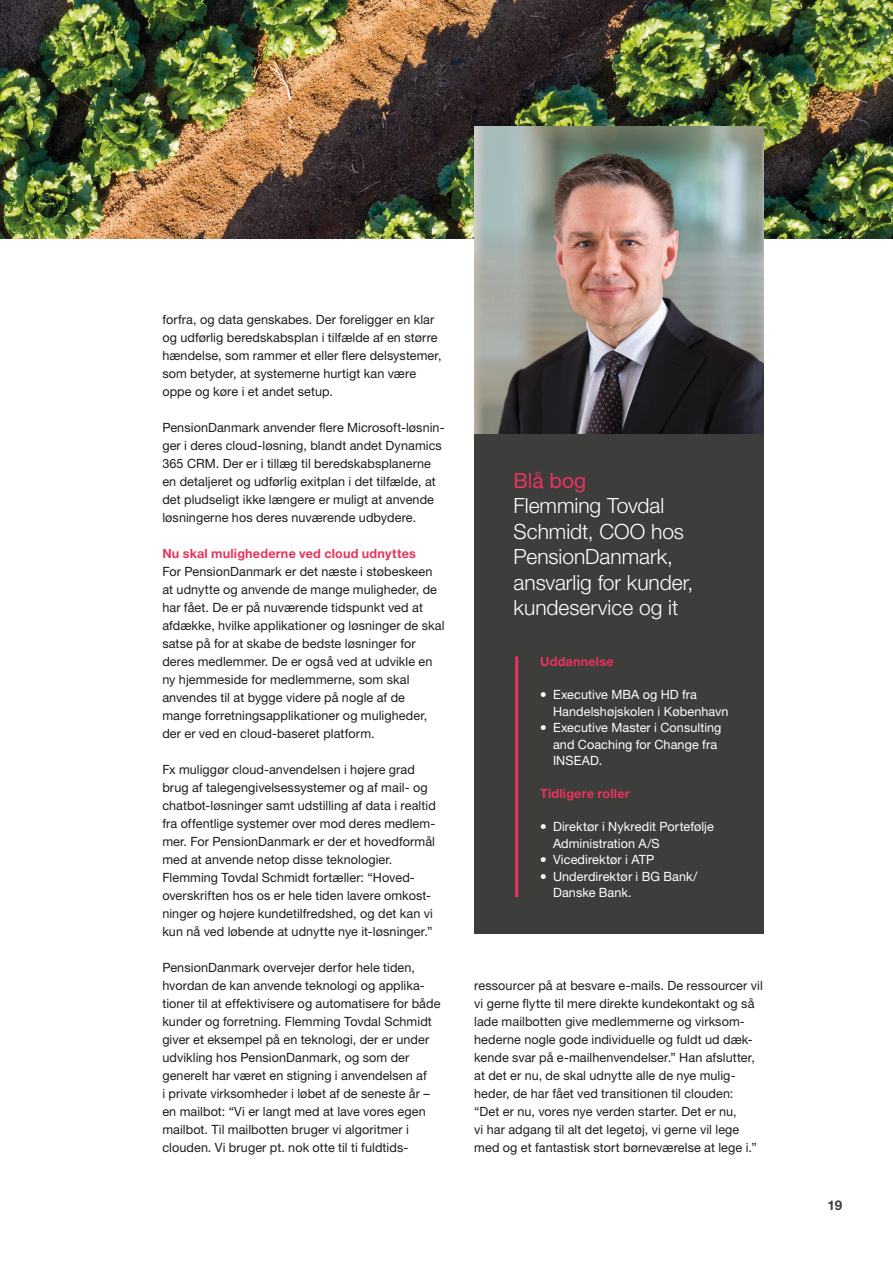
<style>
.page{position:relative;width:893px;height:1263px;background:#fff}
.page>*{position:absolute;margin:0;border:0;box-sizing:border-box;transform-origin:0 0}
.t1{font:300 21px/25.5px "Helvetica Neue LT Std";color:#fff}
.t2{font:21px "Helvetica Neue LT Std";color:#e8345b}
.t3{font:700 13.5px "Helvetica Neue LT Pro";color:#3d3d3c}
.t4{font:12.75px/18px "Helvetica Neue LT Pro";letter-spacing:.005em;color:#1d1d1b}
.t5{font:12.75px "Helvetica Neue LT Pro";letter-spacing:.005em;color:#fff}
.t6{font:700 12.75px "Helvetica Neue LT Pro";letter-spacing:.015em;color:#e8345b}
.s1{font-family:"Museo 700"}
</style>
<div class="page">
<img style="left:0;top:0;width:893px;height:239px">
<div style="left:474px;top:401px;width:289px;height:533px;background:#3d3d3c"></div>
<img style="left:474px;top:126px;width:289px;height:307px">
<hr style="left:515px;top:656px;width:3px;height:241px;background:#e8345b">
<p class="t4" style="left:162px;top:310px;width:281px">forfra, og data genskabes. Der foreligger en klar og udførlig beredskabsplan i tilfælde af en større hændelse, som rammer et eller flere delsystemer, som betyder, at systemerne hurtigt kan være oppe og køre i et andet setup.</p>
<p class="t4" style="left:162px;top:418px;width:284px">PensionDanmark anvender flere Microsoft-løsnin&shy;ger i deres cloud-løsning, blandt andet Dynamics 365 CRM. Der er i tillæg til beredskabsplanerne en detaljeret og udførlig exitplan i det tilfælde, at det pludseligt ikke længere er muligt at anvende løsningerne hos deres nuværende udbydere.</p>
<p class="t6" style="left:162px;top:545px;width:255px">Nu skal mulighederne ved cloud udnyttes</p>
<p class="t4" style="left:162px;top:562px;width:284px">For PensionDanmark er det næste i støbeskeen at udnytte og anvende de mange muligheder, de har fået. De er på nuværende tidspunkt ved at afdække, hvilke applikationer og løsninger de skal satse på for at skabe de bedste løsninger for deres medlemmer. De er også ved at udvikle en ny hjemmeside for medlemmerne, som skal anvendes til at bygge videre på nogle af de mange forretningsapplikationer og muligheder, der er ved en cloud-baseret platform.</p>
<p class="t4" style="left:162px;top:760px;width:275px">Fx muliggør cloud-anvendelsen i højere grad brug af talegengivelsessystemer og af mail- og chatbot-løsninger samt udstilling af data i realtid fra offentlige systemer over mod deres medlem&shy;mer. For PensionDanmark er der et hovedformål med at anvende netop disse teknologier.<br>Flemming Tovdal Schmidt fortæller: “Hoved&shy;overskriften hos os er hele tiden lavere omkost&shy;ninger og højere kundetilfredshed, og det kan vi kun nå ved løbende at udnytte nye it-løsninger.”</p>
<p class="t4" style="left:162px;top:958px;width:280px">PensionDanmark overvejer derfor hele tiden, hvordan de kan anvende teknologi og applika&shy;tioner til at effektivisere og automatisere for både kunder og forretning. Flemming Tovdal Schmidt giver et eksempel på en teknologi, der er under udvikling hos PensionDanmark, og som der generelt har været en stigning i anvendelsen af<br>i private virksomheder i løbet af de seneste år – en mailbot: “Vi er langt med at lave vores egen mailbot. Til mailbotten bruger vi algoritmer i clouden. Vi bruger pt. nok otte til ti fuldtids-</p>
<h1 class="t2" style="left:514px;top:468px;width:74px">Blå bog</h1>
<h1 class="t1" style="left:514px;top:493px;width:181px">Flemming Tovdal<br>Schmidt, COO hos<br>PensionDanmark, ansvarlig for kunder, kundeservice og it</h1>
<p class="t6" style="left:540px;top:653px;width:75px">Uddannelse</p>
<p class="t5" style="left:540px;top:687px;width:158px"><span class="s1">∞</span> Executive MBA og HD fra</p>
<p class="t5" style="left:553px;top:703px;width:177px">Handelshøjskolen i København</p>
<p class="t5" style="left:540px;top:720px;width:183px"><span class="s1">∞</span> Executive Master i Consulting</p>
<p class="t5" style="left:553px;top:736px;width:166px">and Coaching for Change fra</p>
<p class="t5" style="left:553px;top:753px;width:51px">INSEAD.</p>
<p class="t6" style="left:540px;top:785px;width:91px">Tidligere roller</p>
<p class="t5" style="left:540px;top:819px;width:175px"><span class="s1">∞</span> Direktør i Nykredit Portefølje</p>
<p class="t5" style="left:553px;top:835px;width:108px">Administration A/S</p>
<p class="t5" style="left:540px;top:852px;width:116px"><span class="s1">∞</span> Vicedirektør i ATP</p>
<p class="t5" style="left:540px;top:868px;width:159px"><span class="s1">∞</span> Underdirektør i BG Bank/</p>
<p class="t5" style="left:553px;top:885px;width:80px">Danske Bank.</p>
<p class="t4" style="left:474px;top:976px;width:290px">ressourcer på at besvare e-mails. De ressourcer vil vi gerne flytte til mere direkte kundekontakt og så lade mailbotten give medlemmerne og virksom&shy;hederne nogle gode individuelle og fuldt ud dæk&shy;kende svar på e-mailhenvendelser.” Han afslutter, at det er nu, de skal udnytte alle de nye mulig&shy;heder, de har fået ved transitionen til clouden:<br>“Det er nu, vores nye verden starter. Det er nu,<br>vi har adgang til alt det legetøj, vi gerne vil lege med og et fantastisk stort børneværelse at lege i.”</p>
<p class="t3" style="left:827px;top:1196px;width:17px">19</p>
</div>
